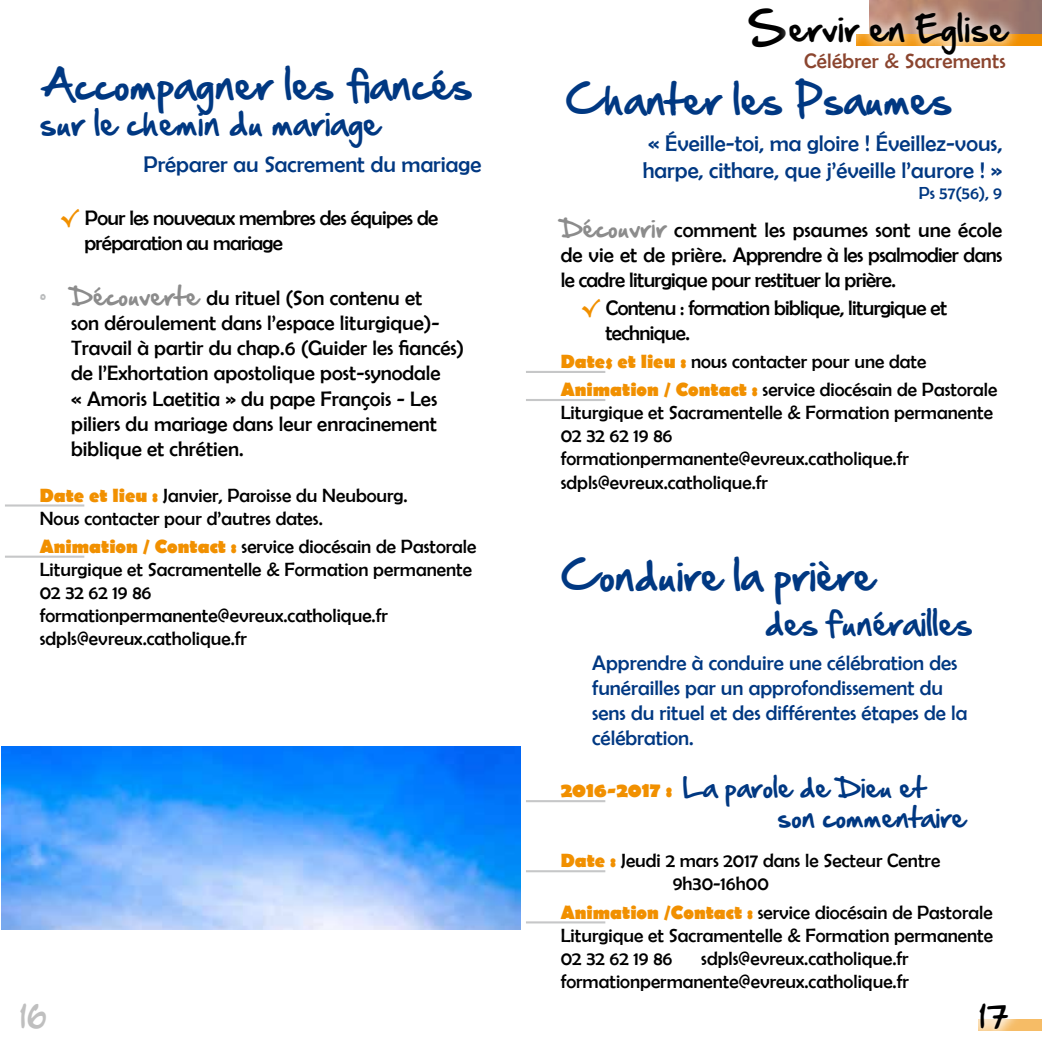
<style>
.page{position:relative;width:1042px;height:1042px;background:#fff}
.page>*{position:absolute;margin:0;border:0;box-sizing:border-box;transform-origin:0 0}
.t1{font:36.75px "Hand Of Sean";color:#003882}
.t2{font:31.5px "Hand Of Sean";letter-spacing:.01em;color:#000}
.t3{font:29.75px "Hand Of Sean";color:#003882}
.t4{font:28px "Hand Of Sean";color:#bfbfbf}
.t5{font:28px "Hand Of Sean";color:#000}
.t6{font:24.5px/29.4px "Hand Of Sean";color:#003882}
.t7{font:22.75px/27.3px "Berlin Sans FB";color:#003882}
.t8{font:21px/25.2px "Berlin Sans FB";color:#000}
.t9{font:21px/25.2px "Berlin Sans FB";color:#003882}
.t10{font:21px/25.2px "Berlin Sans FB";letter-spacing:-.03em;color:#000}
.t11{font:21px "Berlin Sans FB";letter-spacing:.01em;color:#8b452f}
.t12{font:19.25px/23.1px "Berlin Sans FB";color:#000}
.t13{font:17.5px "Berlin Sans FB";color:#003882}
.s1{color:#f19000}
.s2{font-family:"Hand Of Sean";font-size:22.75px;color:#bbbdbe}
.s3{font-family:"Hand Of Sean";font-size:22.75px;color:#8c8c8c}
.s4{font-weight:700;color:#f19000}
.s5{font-family:"Berlin Sans FB";font-weight:700;font-size:21px;color:#f19000}
</style>
<div class="page">
<img style="left:1022px;top:0;width:20px;height:35px">
<div style="left:856px;top:35px;width:186px;height:11px;background:#f19000"></div>
<div style="left:776px;top:0;width:246px;height:69px;background:#fff;opacity:.75"></div>
<div style="left:978px;top:1019px;width:64px;height:11px;background:#f6bc66"></div>
<div style="left:966px;top:989px;width:55px;height:53px;background:#fff;opacity:.75"></div>
<hr style="left:5px;top:504px;width:79px;height:2px;background:#c6c7c8">
<hr style="left:5px;top:555px;width:79px;height:3px;background:#c6c7c8">
<hr style="left:526px;top:371px;width:79px;height:2px;background:#c6c7c8">
<hr style="left:526px;top:399px;width:79px;height:2px;background:#c6c7c8">
<hr style="left:526px;top:800px;width:79px;height:2px;background:#c6c7c8">
<hr style="left:526px;top:870px;width:79px;height:2px;background:#c6c7c8">
<hr style="left:526px;top:921px;width:79px;height:2px;background:#c6c7c8">
<img style="left:1px;top:746px;width:520px;height:183px">
<svg style="left:776px;top:0;width:26px;height:63px"></svg>
<h1 class="t1" style="left:40px;top:51px;width:435px">Accompagner les fiancés</h1>
<h3 class="t3" style="left:40px;top:96px;width:342px">sur le chemin du mariage</h3>
<p class="t7" style="left:143px;top:150px;width:339px">Préparer au Sacrement du mariage</p>
<p class="t10" style="left:84px;top:205px;width:355px;text-indent:-25px"><span class="s1">√</span> Pour les nouveaux membres des équipes de préparation au mariage</p>
<p class="t8" style="left:71px;top:285px;width:395px;text-indent:-31px"><span class="s2">•</span> <span class="s3">Découverte</span> du rituel (Son contenu et<br>son déroulement dans l’espace liturgique)- Travail à partir du chap.6 (Guider les fiancés) de l’Exhortation apostolique post-synodale<br>« Amoris Laetitia » du pape François - Les piliers du mariage dans leur enracinement biblique et chrétien.</p>
<p class="t12" style="left:40px;top:483px;width:369px"><span class="s4">Date et lieu :</span> Janvier, Paroisse du Neubourg.<br>Nous contacter pour d’autres dates.</p>
<p class="t12" style="left:40px;top:534px;width:438px"><span class="s4">Animation / Contact :</span> service diocésain de Pastorale Liturgique et Sacramentelle &amp; Formation permanente 02 32 62 19 86 formationpermanente@evreux.catholique.fr sdpls@evreux.catholique.fr</p>
<h2 class="t2" style="left:789px;top:1px;width:220px">ervir en Eglise</h2>
<p class="t11" style="left:804px;top:49px;width:203px">Célébrer &amp; Sacrements</p>
<h1 class="t1" style="left:565px;top:66px;width:388px">Chanter les Psaumes</h1>
<p class="t7" style="left:643px;top:130px;width:361px">« Éveille-toi, ma gloire ! Éveillez-vous, harpe, cithare, que j’éveille l’aurore ! »</p>
<p class="t13" style="left:919px;top:184px;width:85px">Ps 57(56), 9</p>
<p class="t8" style="left:561px;top:217px;width:443px;text-align:justify"><span class="s3">Découvrir</span> comment les psaumes sont une école de vie et de prière. Apprendre à les psalmodier dans le cadre liturgique pour restituer la prière.</p>
<p class="t10" style="left:605px;top:295px;width:343px;text-indent:-25px"><span class="s1">√</span> Contenu : formation biblique, liturgique et technique.</p>
<p class="t12" style="left:561px;top:347px;width:438px;line-height:28px"><span class="s4">Dates et lieu :</span> nous contacter pour une date<br><span class="s4">Animation / Contact :</span> service diocésain de Pastorale</p>
<p class="t12" style="left:561px;top:401px;width:434px">Liturgique et Sacramentelle &amp; Formation permanente 02 32 62 19 86 formationpermanente@evreux.catholique.fr sdpls@evreux.catholique.fr</p>
<h1 class="t1" style="left:561px;top:543px;width:316px">Conduire la prière</h1>
<h3 class="t3" style="left:765px;top:596px;width:209px">des funérailles</h3>
<p class="t9" style="left:592px;top:650px;width:377px">Apprendre à conduire une célébration des funérailles par un approfondissement du sens du rituel et des différentes étapes de la célébration.</p>
<p class="t6" style="left:777px;top:773px;width:190px;text-indent:-217px"><span class="s5">2016-2017 :</span> La parole de Dieu et son commentaire</p>
<p class="t12" style="left:673px;top:849px;width:269px;text-indent:-112px"><span class="s4">Date :</span> Jeudi 2 mars 2017 dans le Secteur Centre<br>9h30-16h00</p>
<p class="t12" style="left:561px;top:900px;width:434px;text-align:justify"><span class="s4">Animation /Contact :</span> service diocésain de Pastorale Liturgique et Sacramentelle &amp; Formation permanente 02 32 62 19 86</p>
<p class="t12" style="left:561px;top:946px;width:350px;text-align:right">sdpls@evreux.catholique.fr formationpermanente@evreux.catholique.fr</p>
<h3 class="t4" style="left:20px;top:991px;width:28px">16</h3>
<h3 class="t5" style="left:979px;top:991px;width:31px">17</h3>
</div>
